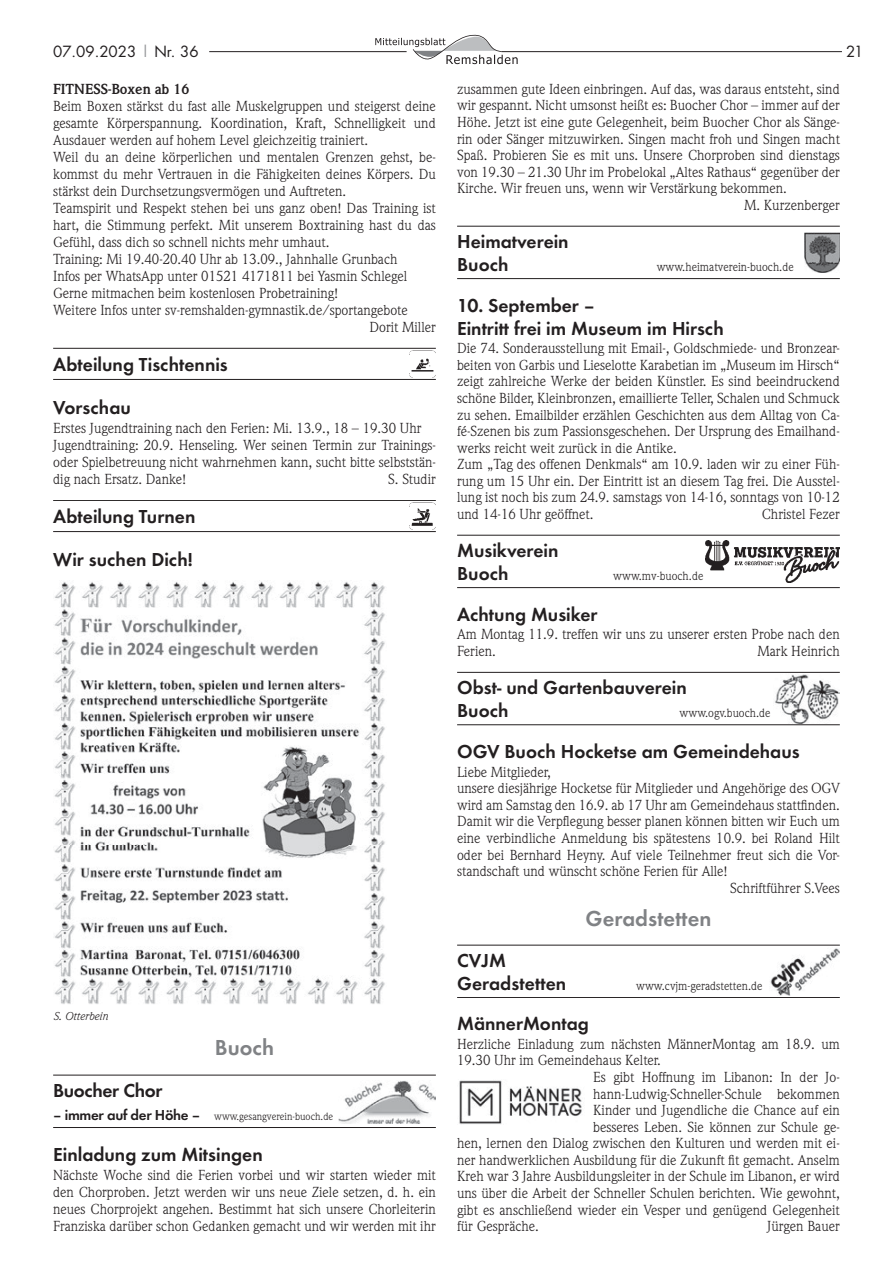
<style>
.page{position:relative;width:893px;height:1263px;background:#fff}
.page>*{position:absolute;margin:0;border:0;box-sizing:border-box;transform-origin:0 0}
.t1{font:600 22.5px "Futura T";color:#808285}
.t2{font:600 19.5px/22.5px "Futura T";color:#231f20}
.t3{font:600 19.5px "Futura T";letter-spacing:-.02em;color:#231f20}
.t4{font:15px "Futura";color:#231f20}
.t5{font:14.25px/16.5px "Weidemann";color:#231f20}
.t6{font:700 14.25px "Weidemann";color:#231f20}
.t7{font:12px "Weidemann";color:#231f20}
.t8{font:italic 11.25px "Weidemann";color:#231f20}
.t9{font:10.5px "Weidemann";color:#231f20}
.s1{color:#949698}
.s2{font-family:"Futura T";font-weight:600;font-size:15px}
</style>
<div class="page">
<hr style="left:209px;top:51px;width:198px;height:1px;background:#231f20">
<hr style="left:501px;top:51px;width:341px;height:1px;background:#231f20">
<svg style="left:375px;top:34px;width:143px;height:30px"></svg>
<hr style="left:53px;top:379px;width:383px;height:1px;background:#231f20">
<hr style="left:53px;top:348px;width:383px;height:1px;background:#231f20">
<img style="left:409px;top:351px;width:27px;height:26px">
<hr style="left:53px;top:531px;width:383px;height:1px;background:#231f20">
<hr style="left:53px;top:500px;width:383px;height:1px;background:#231f20">
<img style="left:409px;top:503px;width:27px;height:26px">
<img style="left:53px;top:581px;width:332px;height:423px">
<hr style="left:53px;top:1127px;width:383px;height:1px;background:#231f20">
<hr style="left:53px;top:1075px;width:383px;height:1px;background:#231f20">
<img style="left:339px;top:1080px;width:97px;height:43px">
<hr style="left:457px;top:278px;width:383px;height:1px;background:#231f20">
<hr style="left:457px;top:226px;width:383px;height:1px;background:#231f20">
<img style="left:804px;top:232px;width:36px;height:41px">
<hr style="left:457px;top:587px;width:383px;height:1px;background:#231f20">
<hr style="left:457px;top:535px;width:383px;height:1px;background:#231f20">
<img style="left:706px;top:541px;width:134px;height:41px">
<hr style="left:457px;top:724px;width:383px;height:1px;background:#231f20">
<hr style="left:457px;top:672px;width:383px;height:1px;background:#231f20">
<img style="left:775px;top:674px;width:65px;height:49px">
<hr style="left:457px;top:997px;width:383px;height:1px;background:#231f20">
<hr style="left:457px;top:945px;width:383px;height:1px;background:#231f20">
<img style="left:770px;top:948px;width:70px;height:47px">
<img style="left:459px;top:1080px;width:123px;height:44px">
<p class="t4" style="left:53px;top:41px;width:147px">07.09.2023 <span class="s1">|</span> Nr. 36</p>
<p class="t4" style="left:846px;top:41px;width:19px">21</p>
<p class="t6" style="left:53px;top:81px;width:138px">FITNESS-Boxen ab 16</p>
<p class="t5" style="left:53px;top:98px;width:384px">Beim Boxen stärkst du fast alle Muskelgruppen und steigerst deine</p>
<p class="t5" style="left:53px;top:115px;width:384px">gesamte Körperspannung. Koordination, Kraft, Schnelligkeit und</p>
<p class="t5" style="left:53px;top:132px;width:316px">Ausdauer werden auf hohem Level gleichzeitig trainiert.</p>
<p class="t5" style="left:53px;top:149px;width:384px">Weil du an deine körperlichen und mentalen Grenzen gehst, be-</p>
<p class="t5" style="left:53px;top:166px;width:384px">kommst du mehr Vertrauen in die Fähigkeiten deines Körpers. Du</p>
<p class="t5" style="left:53px;top:183px;width:295px">stärkst dein Durchsetzungsvermögen und Auftreten.</p>
<p class="t5" style="left:53px;top:200px;width:384px">Teamspirit und Respekt stehen bei uns ganz oben! Das Training ist</p>
<p class="t5" style="left:53px;top:216px;width:384px">hart, die Stimmung perfekt. Mit unserem Boxtraining hast du das</p>
<p class="t5" style="left:53px;top:233px;width:278px">Gefühl, dass dich so schnell nichts mehr umhaut.</p>
<p class="t5" style="left:53px;top:250px;width:346px">Training: Mi 19.40-20.40 Uhr ab 13.09., Jahnhalle Grunbach</p>
<p class="t5" style="left:53px;top:267px;width:355px">Infos per WhatsApp unter 01521 4171811 bei Yasmin Schlegel</p>
<p class="t5" style="left:53px;top:284px;width:287px">Gerne mitmachen beim kostenlosen Probetraining!</p>
<p class="t5" style="left:53px;top:301px;width:356px">Weitere Infos unter sv-remshalden-gymnastik.de/sportangebote</p>
<p class="t5" style="left:369px;top:318px;width:68px">Dorit Miller</p>
<h2 class="t2" style="left:53px;top:343px;width:176px;line-height:42.3px">Abteilung Tischtennis<br>Vorschau</h2>
<p class="t5" style="left:53px;top:419px;width:384px;line-height:17px">Erstes Jugendtraining nach den Ferien: Mi. 13.9., 18 – 19.30 Uhr Jugendtraining: 20.9. Henseling. Wer seinen Termin zur Trainings&shy;oder Spielbetreuung nicht wahrnehmen kann, sucht bitte selbststän&shy;dig nach Ersatz. Danke!</p>
<p class="t5" style="left:457px;top:81px;width:384px">zusammen gute Ideen einbringen. Auf das, was daraus entsteht, sind</p>
<p class="t5" style="left:457px;top:97px;width:384px">wir gespannt. Nicht umsonst heißt es: Buocher Chor – immer auf der</p>
<p class="t5" style="left:457px;top:114px;width:384px">Höhe. Jetzt ist eine gute Gelegenheit, beim Buocher Chor als Sänge-</p>
<p class="t5" style="left:457px;top:130px;width:384px">rin oder Sänger mitzuwirken. Singen macht froh und Singen macht</p>
<p class="t5" style="left:457px;top:147px;width:384px">Spaß. Probieren Sie es mit uns. Unsere Chorproben sind dienstags</p>
<p class="t5" style="left:457px;top:163px;width:384px">von 19.30 – 21.30 Uhr im Probelokal „Altes Rathaus“ gegenüber der</p>
<p class="t5" style="left:457px;top:180px;width:331px">Kirche. Wir freuen uns, wenn wir Verstärkung bekommen.</p>
<p class="t5" style="left:744px;top:197px;width:97px">M. Kurzenberger</p>
<h2 class="t2" style="left:457px;top:230px;width:113px">Heimatverein<br>Buoch</h2>
<p class="t7" style="left:657px;top:260px;width:138px">www.heimatverein-buoch.de</p>
<h2 class="t2" style="left:457px;top:294px;width:268px">10. September –<br>Eintritt frei im Museum im Hirsch</h2>
<p class="t5" style="left:457px;top:340px;width:384px">Die 74. Sonderausstellung mit Email-, Goldschmiede- und Bronzear&shy;beiten von Garbis und Lieselotte Karabetian im „Museum im Hirsch“ zeigt zahlreiche Werke der beiden Künstler. Es sind beeindruckend schöne Bilder, Kleinbronzen, emaillierte Teller, Schalen und Schmuck zu sehen. Emailbilder erzählen Geschichten aus dem Alltag von Ca&shy;fé-Szenen bis zum Passionsgeschehen. Der Ursprung des Emailhand&shy;werks reicht weit zurück in die Antike.<br>Zum „Tag des offenen Denkmals“ am 10.9. laden wir zu einer Füh&shy;rung um 15 Uhr ein. Der Eintritt ist an diesem Tag frei. Die Ausstel&shy;lung ist noch bis zum 24.9. samstags von 14-16, sonntags von 10-12 und 14-16 Uhr geöffnet.</p>
<p class="t5" style="left:388px;top:470px;width:49px">S. Studir</p>
<p class="t5" style="left:762px;top:506px;width:80px">Christel Fezer</p>
<h2 class="t2" style="left:53px;top:496px;width:144px;line-height:42.3px">Abteilung Turnen<br>Wir suchen Dich!</h2>
<h2 class="t2" style="left:457px;top:539px;width:103px">Musikverein<br>Buoch</h2>
<p class="t7" style="left:613px;top:568px;width:92px">www.mv-buoch.de</p>
<h2 class="t2" style="left:457px;top:603px;width:142px">Achtung Musiker</h2>
<p class="t5" style="left:457px;top:626px;width:384px">Am Montag 11.9. treffen wir uns zu unserer ersten Probe nach den<br>Ferien.</p>
<p class="t5" style="left:757px;top:643px;width:84px">Mark Heinrich</p>
<p class="t8" style="left:53px;top:1009px;width:56px">S. Otterbein</p>
<h1 class="t1" style="left:215px;top:1034px;width:61px">Buoch</h1>
<h2 class="t3" style="left:53px;top:1079px;width:111px">Buocher Chor</h2>
<p class="t9" style="left:53px;top:1110px;width:282px"><span class="s2">– immer auf der Höhe –</span> www.gesangverein-buoch.de</p>
<h2 class="t2" style="left:53px;top:1143px;width:211px">Einladung zum Mitsingen</h2>
<p class="t5" style="left:53px;top:1167px;width:384px;line-height:17px;text-align:justify">Nächste Woche sind die Ferien vorbei und wir starten wieder mit den Chorproben. Jetzt werden wir uns neue Ziele setzen, d. h. ein neues Chorprojekt angehen. Bestimmt hat sich unsere Chorleiterin Franziska darüber schon Gedanken gemacht und wir werden mit ihr</p>
<h2 class="t2" style="left:457px;top:676px;width:231px">Obst- und Gartenbauverein<br>Buoch</h2>
<p class="t7" style="left:679px;top:706px;width:92px">www.ogv.buoch.de</p>
<h2 class="t2" style="left:457px;top:740px;width:344px">OGV Buoch Hocketse am Gemeindehaus</h2>
<p class="t5" style="left:457px;top:763px;width:95px">Liebe Mitglieder,</p>
<p class="t5" style="left:457px;top:780px;width:384px">unsere diesjährige Hocketse für Mitglieder und Angehörige des OGV</p>
<p class="t5" style="left:457px;top:796px;width:384px">wird am Samstag den 16.9. ab 17 Uhr am Gemeindehaus stattfinden.</p>
<p class="t5" style="left:457px;top:813px;width:384px">Damit wir die Verpflegung besser planen können bitten wir Euch um</p>
<p class="t5" style="left:457px;top:830px;width:384px">eine verbindliche Anmeldung bis spätestens 10.9. bei Roland Hilt</p>
<p class="t5" style="left:457px;top:846px;width:384px">oder bei Bernhard Heyny. Auf viele Teilnehmer freut sich die Vor-</p>
<p class="t5" style="left:457px;top:863px;width:272px">standschaft und wünscht schöne Ferien für Alle!</p>
<p class="t5" style="left:730px;top:879px;width:111px">Schriftführer S.Vees</p>
<h1 class="t1" style="left:586px;top:905px;width:127px">Geradstetten</h1>
<h2 class="t2" style="left:457px;top:949px;width:111px">CVJM<br>Geradstetten</h2>
<p class="t7" style="left:636px;top:979px;width:128px">www.cvjm-geradstetten.de</p>
<h2 class="t2" style="left:457px;top:1012px;width:133px">MännerMontag</h2>
<p class="t5" style="left:457px;top:1035px;width:384px">Herzliche Einladung zum nächsten MännerMontag am 18.9. um</p>
<p class="t5" style="left:457px;top:1052px;width:205px">19.30 Uhr im Gemeindehaus Kelter.</p>
<p class="t5" style="left:593px;top:1069px;width:248px">Es gibt Hoffnung im Libanon: In der Jo-</p>
<p class="t5" style="left:593px;top:1085px;width:248px">hann-Ludwig-Schneller-Schule bekommen</p>
<p class="t5" style="left:593px;top:1102px;width:248px">Kinder und Jugendliche die Chance auf ein</p>
<p class="t5" style="left:593px;top:1118px;width:248px">besseres Leben. Sie können zur Schule ge-</p>
<p class="t5" style="left:457px;top:1135px;width:384px">hen, lernen den Dialog zwischen den Kulturen und werden mit ei-</p>
<p class="t5" style="left:457px;top:1151px;width:384px">ner handwerklichen Ausbildung für die Zukunft fit gemacht. Anselm</p>
<p class="t5" style="left:457px;top:1168px;width:384px">Kreh war 3 Jahre Ausbildungsleiter in der Schule im Libanon, er wird</p>
<p class="t5" style="left:457px;top:1185px;width:384px">uns über die Arbeit der Schneller Schulen berichten. Wie gewohnt,</p>
<p class="t5" style="left:457px;top:1201px;width:384px">gibt es anschließend wieder ein Vesper und genügend Gelegenheit</p>
<p class="t5" style="left:457px;top:1218px;width:83px">für Gespräche.</p>
<p class="t5" style="left:767px;top:1218px;width:74px">Jürgen Bauer</p>
</div>
